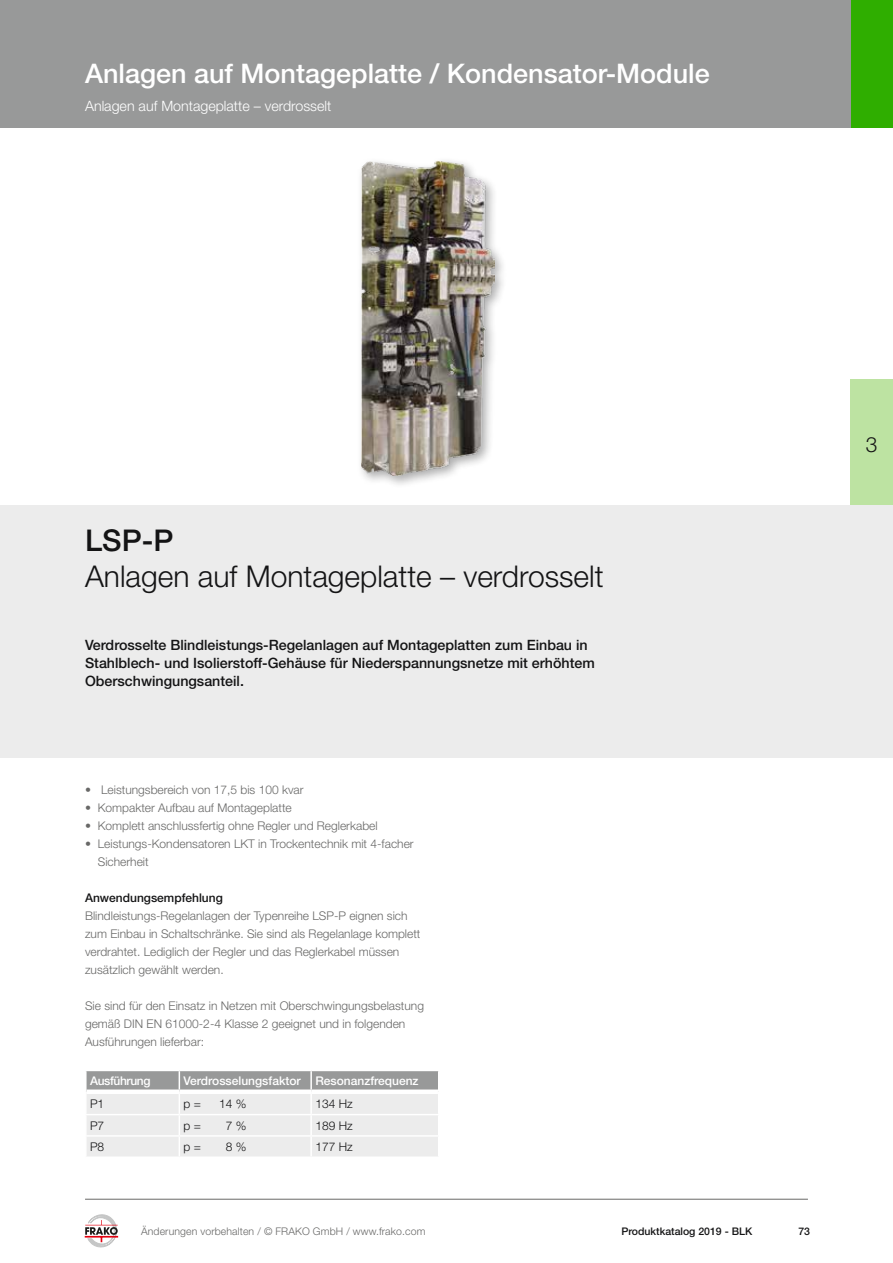
<style>
.page{position:relative;width:893px;height:1263px;background:#fff}
.page>*{position:absolute;margin:0;border:0;box-sizing:border-box;transform-origin:0 0}
.t1{font:300 30px "Helvetica Neue LT Std";color:#141415}
.t2{font:500 30px "Helvetica Neue LT Std";color:#141415}
.t3{font:500 27px "Helvetica Neue LT Std";color:#fff}
.t4{font:300 21px "Helvetica Neue LT Std";color:#141415}
.t5{font:500 14.25px/18px "Helvetica Neue LT Std";color:#141415}
.t6{font:300 14.25px "Helvetica Neue LT Std";color:#fff}
.t7{font:300 12px/18px "Helvetica Neue LT Std";color:#686867}
.t8{font:500 12px "Helvetica Neue LT Std";color:#fff}
.t9{font:300 12px "Helvetica Neue LT Std";color:#141415}
.t10{font:500 12px "Helvetica Neue LT Std";color:#141415}
.t11{font:500 12px "Helvetica Neue LT Std";letter-spacing:-.03em;color:#fff}
.t12{font:300 10.5px "Helvetica Neue LT Std";letter-spacing:.01em;color:#686867}
.t13{font:500 10.5px "Helvetica Neue LT Std";color:#141415}
</style>
<div class="page">
<div style="left:850px;top:0;width:43px;height:128px;background:#2fae00"></div>
<div style="left:850px;top:380px;width:43px;height:126px;background:#bde3a2"></div>
<div style="left:357px;top:157px;width:150px;height:332px;background:#141415;opacity:.35"></div>
<img style="left:361px;top:161px;width:133px;height:315px">
<div style="left:0;top:506px;width:893px;height:252px;background:#ececec"></div>
<div style="left:0;top:0;width:850px;height:128px;background:#989999"></div>
<hr style="left:85px;top:1199px;width:723px;height:1px;background:#686867">
<svg style="left:85px;top:1214px;width:34px;height:34px"></svg>
<svg style="left:86px;top:1070px;width:353px;height:86px;background:#d9d9d9"></svg>
<hr style="left:85px;top:1114px;width:94px;height:1px;background:#fff">
<hr style="left:179px;top:1114px;width:132px;height:1px;background:#fff">
<hr style="left:311px;top:1114px;width:128px;height:1px;background:#fff">
<hr style="left:85px;top:1135px;width:94px;height:2px;background:#fff">
<hr style="left:179px;top:1135px;width:132px;height:2px;background:#fff">
<hr style="left:311px;top:1135px;width:128px;height:2px;background:#fff">
<div style="left:87px;top:1089px;width:92px;height:5px;background:#fff"></div>
<div style="left:179px;top:1089px;width:132px;height:5px;background:#fff"></div>
<div style="left:311px;top:1089px;width:127px;height:5px;background:#fff"></div>
<h2 class="t3" style="left:85px;top:57px;width:626px">Anlagen auf Montageplatte / Kondensator-Module</h2>
<p class="t6" style="left:85px;top:97px;width:248px">Anlagen auf Montageplatte – verdrosselt</p>
<h1 class="t2" style="left:85px;top:522px;width:90px">LSP-P</h1>
<h1 class="t1" style="left:85px;top:558px;width:520px">Anlagen auf Montageplatte – verdrosselt</h1>
<p class="t5" style="left:85px;top:635px;width:511px">Verdrosselte Blindleistungs-Regelanlagen auf Montageplatten zum Einbau in<br>Stahlblech- und Isolierstoff-Gehäuse für Niederspannungsnetze mit erhöhtem<br>Oberschwingungsanteil.</p>
<p class="t7" style="left:85px;top:780px;width:220px">• Leistungsbereich von 17,5 bis 100 kvar</p>
<p class="t7" style="left:85px;top:798px;width:208px">• Kompakter Aufbau auf Montageplatte</p>
<p class="t7" style="left:85px;top:816px;width:294px">• Komplett anschlussfertig ohne Regler und Reglerkabel</p>
<p class="t7" style="left:98px;top:834px;width:317px;text-indent:-13px">• Leistungs-Kondensatoren LKT in Trockentechnik mit 4-facher<br>Sicherheit</p>
<p class="t10" style="left:85px;top:890px;width:139px">Anwendungsempfehlung</p>
<p class="t7" style="left:85px;top:906px;width:337px">Blindleistungs-Regelanlagen der Typenreihe LSP-P eignen sich zum Einbau in Schaltschränke. Sie sind als Regelanlage komplett verdrahtet. Lediglich der Regler und das Reglerkabel müssen zusätzlich gewählt werden.</p>
<p class="t7" style="left:85px;top:996px;width:340px">Sie sind für den Einsatz in Netzen mit Oberschwingungsbelastung gemäß DIN EN 61000-2-4 Klasse 2 geeignet und in folgenden<br>Ausführungen lieferbar:</p>
<p class="t11" style="left:90px;top:1074px;width:62px">Ausführung</p>
<p class="t8" style="left:184px;top:1074px;width:236px">Verdrosselungsfaktor Resonanzfrequenz</p>
<p class="t9" style="left:90px;top:1096px;width:16px">P1</p>
<p class="t9" style="left:184px;top:1096px;width:19px">p =</p>
<p class="t9" style="left:219px;top:1096px;width:29px">14 %</p>
<p class="t9" style="left:315px;top:1096px;width:39px">134 Hz</p>
<p class="t9" style="left:90px;top:1118px;width:16px">P7</p>
<p class="t9" style="left:184px;top:1118px;width:19px">p =</p>
<p class="t9" style="left:226px;top:1118px;width:22px">7 %</p>
<p class="t9" style="left:315px;top:1118px;width:39px">189 Hz</p>
<p class="t9" style="left:90px;top:1139px;width:16px">P8</p>
<p class="t9" style="left:184px;top:1139px;width:19px">p =</p>
<p class="t9" style="left:226px;top:1139px;width:22px">8 %</p>
<p class="t9" style="left:315px;top:1139px;width:39px">177 Hz</p>
<p class="t12" style="left:141px;top:1224px;width:286px">Änderungen vorbehalten / © FRAKO GmbH / www.frako.com</p>
<p class="t13" style="left:621px;top:1225px;width:132px">Produktkatalog 2019 - BLK</p>
<p class="t13" style="left:798px;top:1225px;width:13px">73</p>
<h3 class="t4" style="left:866px;top:431px;width:13px">3</h3>
</div>
